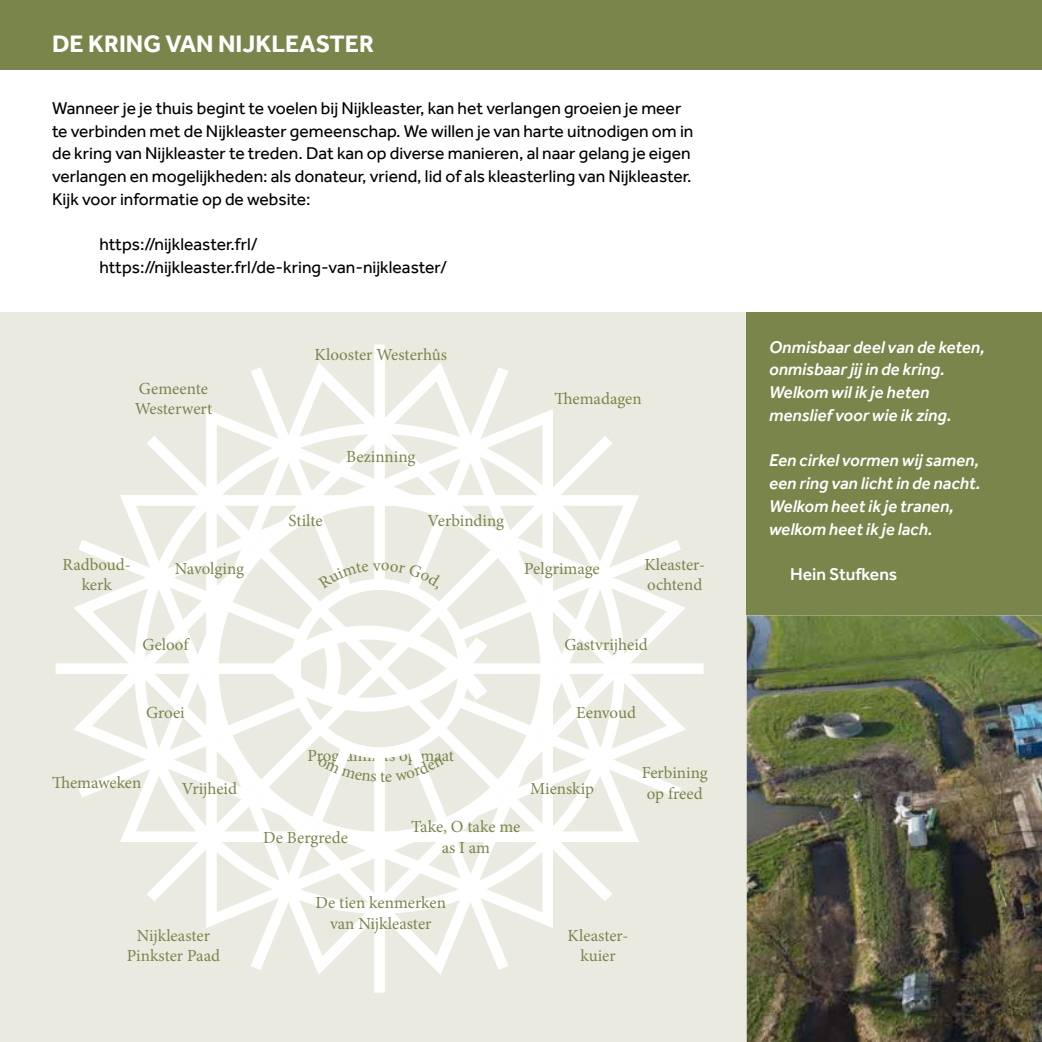
<style>
.page{position:relative;width:1042px;height:1042px;background:#fff}
.page>*{position:absolute;margin:0;border:0;box-sizing:border-box;transform-origin:0 0}
.t1{font:700 24.5px "Effra";color:#fff}
.t2{font:17.5px/22.8px "Effra";color:#000}
.t3{font:italic 500 17.5px/22.8px "Effra";color:#fff}
.t4{font:500 17.5px "Effra";color:#fff}
.t5{font:16.97px/20.3px "Minion Pro";color:#7a854b;text-align:center}
</style>
<div class="page">
<div style="left:0;top:313px;width:747px;height:729px;background:#ebeae1"></div>
<img style="left:747px;top:615px;width:295px;height:427px">
<div style="left:0;top:0;width:1042px;height:69px;background:#7a854b"></div>
<svg style="left:56px;top:344px;width:647px;height:648px"></svg>
<svg style="left:258px;top:618px;width:243px;height:100px"></svg>
<div style="left:747px;top:313px;width:295px;height:302px;background:#7a854b"></div>
<svg style="left:318px;top:562px;width:123px;height:28px"></svg>
<svg style="left:317px;top:757px;width:127px;height:25px"></svg>
<h1 class="t1" style="left:52px;top:29px;width:323px">DE KRING VAN NIJKLEASTER</h1>
<p class="t2" style="left:52px;top:96px;width:643px">Wanneer je je thuis begint te voelen bij Nijkleaster, kan het verlangen groeien je meer te verbinden met de Nijkleaster gemeenschap. We willen je van harte uitnodigen om in de kring van Nijkleaster te treden. Dat kan op diverse manieren, al naar gelang je eigen verlangen en mogelijkheden: als donateur, vriend, lid of als kleasterling van Nijkleaster.<br>Kijk voor informatie op de website:</p>
<p class="t2" style="left:99px;top:233px;width:349px">https://nijkleaster.frl/ https://nijkleaster.frl/de-kring-van-nijkleaster/</p>
<p class="t5" style="left:315px;top:344px;width:134px">Klooster Westerhûs</p>
<p class="t5" style="left:135px;top:378px;width:79px;text-align:left">Gemeente<br>Westerwert</p>
<p class="t5" style="left:554px;top:388px;width:89px">Themadagen</p>
<p class="t5" style="left:63px;top:554px;width:70px">Radboud&shy;kerk</p>
<p class="t5" style="left:175px;top:558px;width:71px">Navolging</p>
<p class="t5" style="left:142px;top:635px;width:47px">Geloof</p>
<p class="t5" style="left:289px;top:510px;width:36px">Stilte</p>
<p class="t5" style="left:346px;top:446px;width:71px">Bezinning</p>
<p class="t5" style="left:428px;top:510px;width:78px">Verbinding</p>
<p class="t5" style="left:524px;top:558px;width:77px">Pelgrimage</p>
<p class="t5" style="left:644px;top:554px;width:62px;text-align:left">Kleaster&shy;ochtend</p>
<p class="t5" style="left:564px;top:635px;width:85px">Gastvrijheid</p>
<p class="t5" style="left:146px;top:703px;width:40px">Groei</p>
<p class="t5" style="left:52px;top:773px;width:91px">Themaweken</p>
<p class="t5" style="left:182px;top:779px;width:57px">Vrijheid</p>
<p class="t5" style="left:576px;top:703px;width:61px">Eenvoud</p>
<p class="t5" style="left:307px;top:745px;width:148px">Programma’s op maat</p>
<p class="t5" style="left:263px;top:827px;width:86px">De Bergrede</p>
<p class="t5" style="left:411px;top:817px;width:111px">Take, O take me as I am</p>
<p class="t5" style="left:530px;top:779px;width:65px">Mienskip</p>
<p class="t5" style="left:642px;top:763px;width:67px;text-align:left">Ferbining op freed</p>
<p class="t5" style="left:315px;top:893px;width:132px">De tien kenmerken van Nijkleaster</p>
<p class="t5" style="left:127px;top:925px;width:95px">Nijkleaster<br>Pinkster Paad</p>
<p class="t5" style="left:568px;top:925px;width:62px">Kleaster&shy;kuier</p>
<p class="t3" style="left:769px;top:335px;width:217px">Onmisbaar deel van de keten, onmisbaar jij in de kring.<br>Welkom wil ik je heten menslief voor wie ik zing.</p>
<p class="t3" style="left:769px;top:449px;width:213px">Een cirkel vormen wij samen, een ring van licht in de nacht.<br>Welkom heet ik je tranen, welkom heet ik je lach.</p>
<p class="t4" style="left:790px;top:564px;width:109px">Hein Stufkens</p>
</div>
